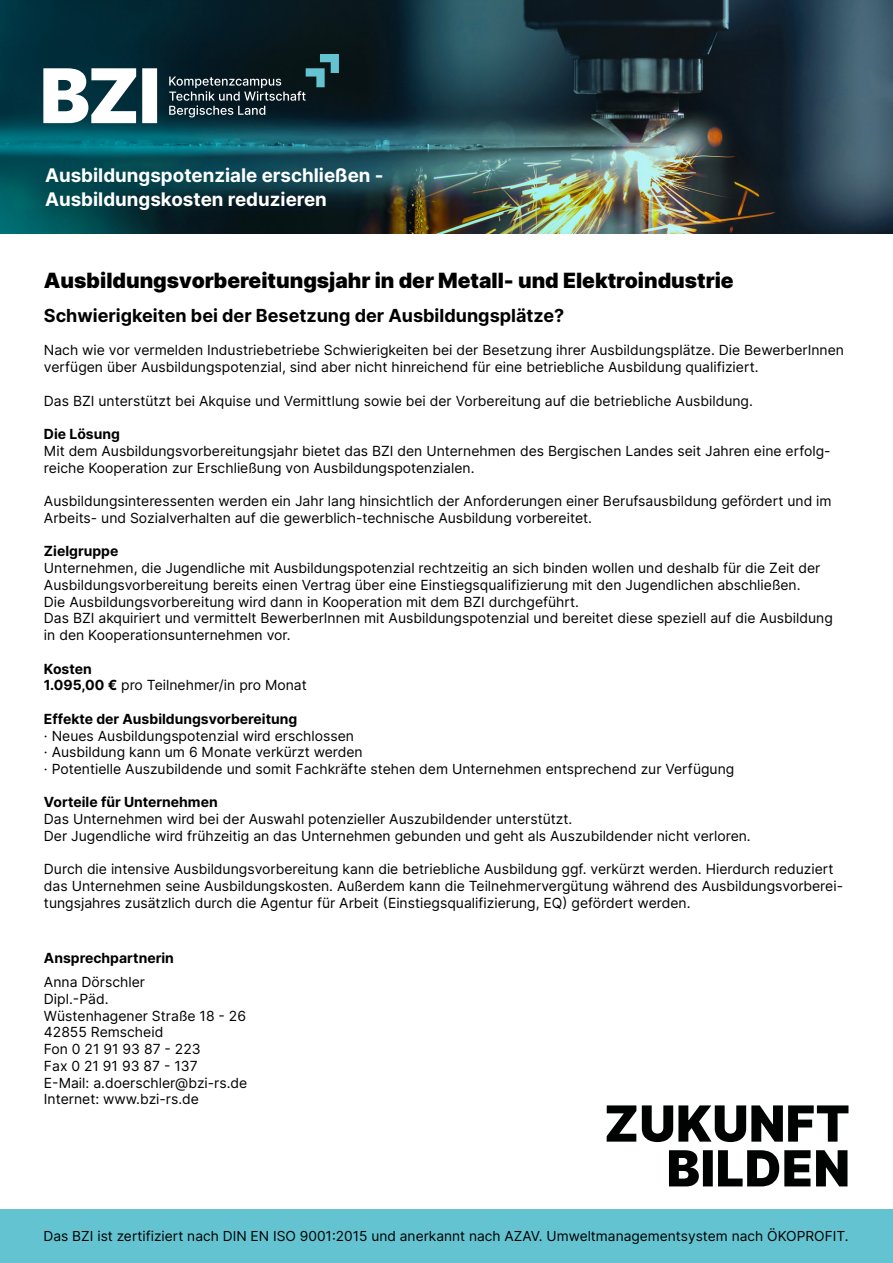
<style>
.page{position:relative;width:893px;height:1263px;background:#fff}
.page>*{position:absolute;margin:0;border:0;box-sizing:border-box;transform-origin:0 0}
.t1{font:900 21px "Inter";color:#000}
.t2{font:700 18.75px "Inter";color:#fff}
.t3{font:700 18px "Inter";color:#000}
.t4{font:13.95px/16.8px "Inter";color:#000}
.t5{font:700 13.95px "Inter";color:#000}
.t6{font:13.8px "Inter";color:#000}
.s1{font-weight:700}
</style>
<div class="page">
<img style="left:0;top:0;width:893px;height:233px">
<svg style="left:43px;top:68px;width:114px;height:55px"></svg>
<svg style="left:169px;top:54px;width:170px;height:63px;background:#22353c"></svg>
<div style="left:0;top:1209px;width:893px;height:54px;background:#63c3d1"></div>
<svg style="left:669px;top:1150px;width:178px;height:36px"></svg>
<svg style="left:607px;top:1105px;width:241px;height:37px"></svg>
<p class="t2" style="left:45px;top:161px;width:340px">Ausbildungspotenziale erschließen -</p>
<p class="t2" style="left:45px;top:185px;width:283px">Ausbildungskosten reduzieren</p>
<p class="t1" style="left:44px;top:265px;width:691px">Ausbildungsvorbereitungsjahr in der Metall- und Elektroindustrie</p>
<p class="t3" style="left:44px;top:302px;width:522px">Schwierigkeiten bei der Besetzung der Ausbildungsplätze?</p>
<p class="t4" style="left:44px;top:342px;width:802px">Nach wie vor vermelden Industriebetriebe Schwierigkeiten bei der Besetzung ihrer Ausbildungsplätze. Die BewerberInnen verfügen über Ausbildungspotenzial, sind aber nicht hinreichend für eine betriebliche Ausbildung qualifiziert.</p>
<p class="t4" style="left:44px;top:392px;width:710px">Das BZI unterstützt bei Akquise und Vermittlung sowie bei der Vorbereitung auf die betriebliche Ausbildung.</p>
<p class="t5" style="left:44px;top:424px;width:78px">Die Lösung</p>
<p class="t4" style="left:44px;top:442px;width:788px">Mit dem Ausbildungsvorbereitungsjahr bietet das BZI den Unternehmen des Bergischen Landes seit Jahren eine erfolg&shy;reiche Kooperation zur Erschließung von Ausbildungspotenzialen.</p>
<p class="t4" style="left:44px;top:492px;width:789px">Ausbildungsinteressenten werden ein Jahr lang hinsichtlich der Anforderungen einer Berufsausbildung gefördert und im<br>Arbeits- und Sozialverhalten auf die gewerblich-technische Ausbildung vorbereitet.</p>
<p class="t5" style="left:44px;top:541px;width:76px">Zielgruppe</p>
<p class="t4" style="left:44px;top:559px;width:778px">Unternehmen, die Jugendliche mit Ausbildungspotenzial rechtzeitig an sich binden wollen und deshalb für die Zeit der<br>Ausbildungsvorbereitung bereits einen Vertrag über eine Einstiegsqualifizierung mit den Jugendlichen abschließen.</p>
<p class="t4" style="left:44px;top:593px;width:537px">Die Ausbildungsvorbereitung wird dann in Kooperation mit dem BZI durchgeführt.</p>
<p class="t4" style="left:44px;top:609px;width:790px">Das BZI akquiriert und vermittelt BewerberInnen mit Ausbildungspotenzial und bereitet diese speziell auf die Ausbildung</p>
<p class="t4" style="left:44px;top:626px;width:248px">in den Kooperationsunternehmen vor.</p>
<p class="t5" style="left:44px;top:658px;width:49px">Kosten</p>
<p class="t4" style="left:44px;top:676px;width:264px"><span class="s1">1.095,00 €</span> pro Teilnehmer/in pro Monat</p>
<p class="t5" style="left:44px;top:708px;width:255px">Effekte der Ausbildungsvorbereitung</p>
<p class="t4" style="left:44px;top:727px;width:312px">· Neues Ausbildungspotenzial wird erschlossen</p>
<p class="t4" style="left:44px;top:743px;width:320px">· Ausbildung kann um 6 Monate verkürzt werden</p>
<p class="t4" style="left:44px;top:760px;width:692px">· Potentielle Auszubildende und somit Fachkräfte stehen dem Unternehmen entsprechend zur Verfügung</p>
<p class="t5" style="left:44px;top:792px;width:175px">Vorteile für Unternehmen</p>
<p class="t4" style="left:44px;top:810px;width:530px">Das Unternehmen wird bei der Auswahl potenzieller Auszubildender unterstützt.</p>
<p class="t4" style="left:44px;top:827px;width:708px">Der Jugendliche wird frühzeitig an das Unternehmen gebunden und geht als Auszubildender nicht verloren.</p>
<p class="t4" style="left:44px;top:861px;width:801px">Durch die intensive Ausbildungsvorbereitung kann die betriebliche Ausbildung ggf. verkürzt werden. Hierdurch reduziert das Unternehmen seine Ausbildungskosten. Außerdem kann die Teilnehmervergütung während des Ausbildungsvorberei&shy;tungsjahres zusätzlich durch die Agentur für Arbeit (Einstiegsqualifizierung, EQ) gefördert werden.</p>
<p class="t5" style="left:44px;top:947px;width:131px">Ansprechpartnerin</p>
<p class="t4" style="left:44px;top:973px;width:103px">Anna Dörschler</p>
<p class="t4" style="left:44px;top:990px;width:66px">Dipl.-Päd.</p>
<p class="t4" style="left:44px;top:1007px;width:204px">Wüstenhagener Straße 18 - 26</p>
<p class="t4" style="left:44px;top:1023px;width:121px">42855 Remscheid</p>
<p class="t4" style="left:44px;top:1040px;width:158px">Fon 0 21 91 93 87 - 223</p>
<p class="t4" style="left:44px;top:1057px;width:155px">Fax 0 21 91 93 87 - 137</p>
<p class="t4" style="left:44px;top:1074px;width:205px">E-Mail: a.doerschler@bzi-rs.de</p>
<p class="t4" style="left:44px;top:1090px;width:157px">Internet: www.bzi-rs.de</p>
<p class="t6" style="left:44px;top:1226px;width:806px">Das BZI ist zertifiziert nach DIN EN ISO 9001:2015 und anerkannt nach AZAV. Umweltmanagementsystem nach ÖKOPROFIT.</p>
</div>
